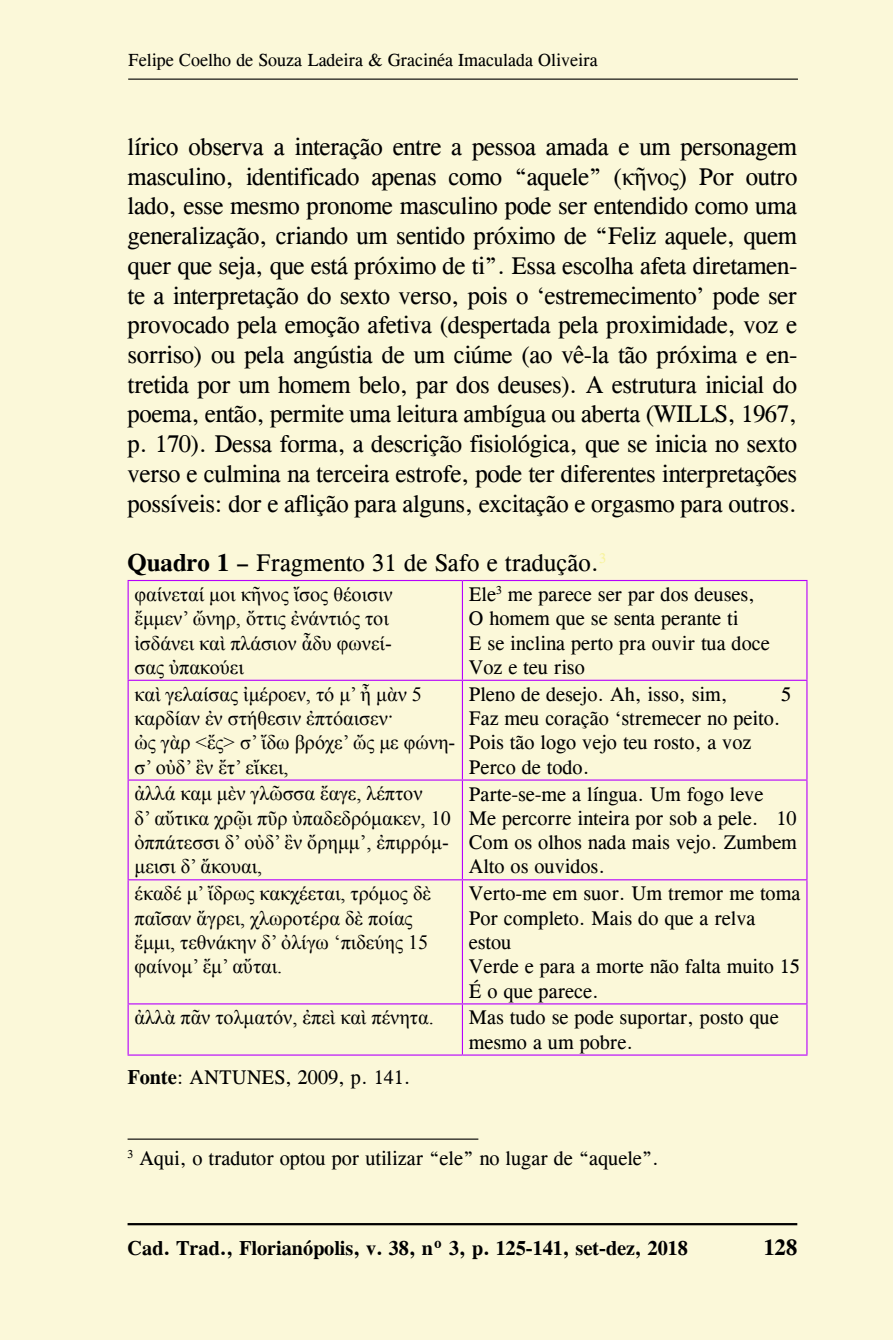
<style>
.page{position:relative;width:893px;height:1340px;background:#fff}
.page>*{position:absolute;margin:0;border:0;box-sizing:border-box;transform-origin:0 0}
.t1{font:24.75px/29.7px "CG Times";letter-spacing:-.015em;color:#000;text-align:justify}
.t2{font:700 22.5px "CG Times";color:#000}
.t3{font:20.25px/24.3px "CG Times";color:#000}
.t4{font:20.25px/24.3px "Times New Roman";color:#000}
.t5{font:700 20.25px "CG Times";color:#000}
.t6{font:18px "CG Times";color:#000}
.s1{font-family:"Times New Roman"}
.s2{font-weight:700}
</style>
<div class="page">
<div style="left:0;top:0;width:893px;height:1339px;background:#fbf8d9"></div>
<hr style="left:128px;top:1222px;width:669px;height:3px;background:#000">
<hr style="left:128px;top:79px;width:670px;height:1px;background:#000">
<hr style="left:128px;top:580px;width:334px;height:1px;background:#b600fd">
<hr style="left:128px;top:581px;width:1px;height:98px;background:#b600fd">
<hr style="left:462px;top:580px;width:345px;height:1px;background:#b600fd">
<hr style="left:462px;top:581px;width:1px;height:98px;background:#b600fd">
<hr style="left:806px;top:581px;width:1px;height:98px;background:#b600fd">
<hr style="left:128px;top:679px;width:334px;height:2px;background:#b600fd">
<hr style="left:128px;top:681px;width:1px;height:98px;background:#b600fd">
<hr style="left:462px;top:679px;width:345px;height:2px;background:#b600fd">
<hr style="left:462px;top:681px;width:1px;height:98px;background:#b600fd">
<hr style="left:806px;top:681px;width:1px;height:98px;background:#b600fd">
<hr style="left:128px;top:779px;width:334px;height:1px;background:#b600fd">
<hr style="left:128px;top:780px;width:1px;height:99px;background:#b600fd">
<hr style="left:462px;top:779px;width:345px;height:1px;background:#b600fd">
<hr style="left:462px;top:780px;width:1px;height:99px;background:#b600fd">
<hr style="left:806px;top:780px;width:1px;height:99px;background:#b600fd">
<hr style="left:128px;top:879px;width:334px;height:1px;background:#b600fd">
<hr style="left:128px;top:880px;width:1px;height:123px;background:#b600fd">
<hr style="left:462px;top:879px;width:345px;height:1px;background:#b600fd">
<hr style="left:462px;top:880px;width:1px;height:123px;background:#b600fd">
<hr style="left:806px;top:880px;width:1px;height:123px;background:#b600fd">
<hr style="left:128px;top:1003px;width:334px;height:1px;background:#b600fd">
<hr style="left:128px;top:1004px;width:1px;height:50px;background:#b600fd">
<hr style="left:462px;top:1003px;width:345px;height:1px;background:#b600fd">
<hr style="left:462px;top:1004px;width:1px;height:50px;background:#b600fd">
<hr style="left:806px;top:1004px;width:1px;height:50px;background:#b600fd">
<hr style="left:128px;top:1054px;width:334px;height:1px;background:#b600fd">
<hr style="left:462px;top:1054px;width:345px;height:1px;background:#b600fd">
<hr style="left:128px;top:1138px;width:350px;height:1px;background:#000">
<p class="t6" style="left:128px;top:53px;width:471px">Felipe Coelho de Souza Ladeira &amp; Gracinéa Imaculada Oliveira</p>
<p class="t1" style="left:128px;top:134px;width:671px">lírico observa a interação entre a pessoa amada e um personagem masculino, identificado apenas como “aquele” (<span class="s1">κῆνος</span>) Por outro lado, esse mesmo pronome masculino pode ser entendido como uma generalização, criando um sentido próximo de “Feliz aquele, quem quer que seja, que está próximo de ti”. Essa escolha afeta diretamen&shy;te a interpretação do sexto verso, pois o ‘estremecimento’ pode ser provocado pela emoção afetiva (despertada pela proximidade, voz e sorriso) ou pela angústia de um ciúme (ao vê-la tão próxima e en&shy;tretida por um homem belo, par dos deuses). A estrutura inicial do poema, então, permite uma leitura ambígua ou aberta (WILLS, 1967, p. 170). Dessa forma, a descrição fisiológica, que se inicia no sexto verso e culmina na terceira estrofe, pode ter diferentes interpretações possíveis: dor e aflição para alguns, excitação e orgasmo para outros.</p>
<p class="t1" style="left:128px;top:550px;width:480px"><span class="s2">Quadro 1 –</span> Fragmento 31 de Safo e tradução.<sup>3</sup></p>
<p class="t4" style="left:135px;top:581px;width:260px">φαίνεταί μοι κῆνος ἴσος θέοισιν ἔμμεν’ ὤνηρ, ὄττις ἐνάντιός τοι ἰσδάνει καὶ πλάσιον ἆδυ φωνεί&shy;σας ὐπακούει</p>
<p class="t3" style="left:469px;top:584px;width:302px">Ele<sup>3</sup> me parece ser par dos deuses,<br>O homem que se senta perante ti<br>E se inclina perto pra ouvir tua doce<br>Voz e teu riso</p>
<p class="t4" style="left:135px;top:681px;width:322px">καὶ γελαίσας ἰμέροεν, τό μ’ ἦ μὰν 5 καρδίαν ἐν στήθεσιν ἐπτόαισεν·<br>ὠς γὰρ &lt;ἔς&gt; σ’ ἴδω βρόχε’ ὤς με φώνη&shy;σ’ οὐδ’ ἒν ἔτ’ εἴκει,</p>
<p class="t3" style="left:469px;top:683px;width:260px">Pleno de desejo. Ah, isso, sim,</p>
<p class="t3" style="left:781px;top:683px;width:12px">5</p>
<p class="t3" style="left:469px;top:708px;width:313px">Faz meu coração ‘stremecer no peito.<br>Pois tão logo vejo teu rosto, a voz<br>Perco de todo.</p>
<p class="t4" style="left:135px;top:781px;width:318px">ἀλλά καμ μὲν γλῶσσα ἔαγε, λέπτον<br>δ’ αὔτικα χρῷι πῦρ ὐπαδεδρόμακεν, 10 ὀππάτεσσι δ’ οὐδ’ ἒν ὄρημμ’, ἐπιρρόμ&shy;μεισι δ’ ἄκουαι,</p>
<p class="t3" style="left:469px;top:783px;width:330px">Parte-se-me a língua. Um fogo leve<br>Me percorre inteira por sob a pele. 10<br>Com os olhos nada mais vejo. Zumbem<br>Alto os ouvidos.</p>
<p class="t4" style="left:135px;top:881px;width:298px">έκαδέ μ’ ἴδρως κακχέεται, τρόμος δὲ παῖσαν ἄγρει, χλωροτέρα δὲ ποίας ἔμμι, τεθνάκην δ’ ὀλίγω ‘πιδεύης 15 φαίνομ’ ἔμ’ αὔται.</p>
<p class="t3" style="left:469px;top:883px;width:333px">Verto-me em suor. Um tremor me toma<br>Por completo. Mais do que a relva estou<br>Verde e para a morte não falta muito 15<br>É o que parece.</p>
<p class="t4" style="left:135px;top:1005px;width:301px">ἀλλὰ πᾶν τολματόν, ἐπεὶ καὶ πένητα.</p>
<p class="t3" style="left:469px;top:1007px;width:311px">Mas tudo se pode suportar, posto que mesmo a um pobre.</p>
<p class="t3" style="left:128px;top:1066px;width:285px"><span class="s2">Fonte</span>: ANTUNES, 2009, p. 141.</p>
<p class="t3" style="left:128px;top:1148px;width:533px"><sup>3</sup> Aqui, o tradutor optou por utilizar “ele” no lugar de “aquele”.</p>
<p class="t5" style="left:128px;top:1240px;width:562px">Cad. Trad., Florianópolis, v. 38, nº 3, p. 125-141, set-dez, 2018</p>
<p class="t2" style="left:764px;top:1238px;width:35px">128</p>
</div>
